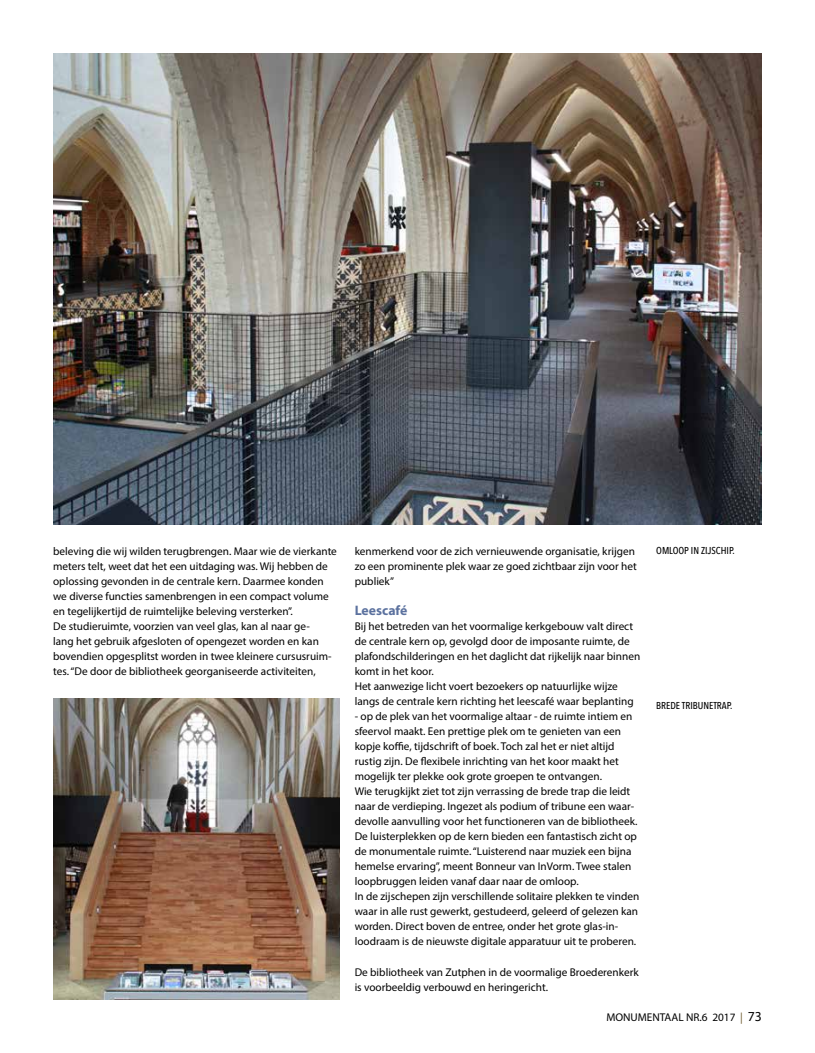
<style>
.page{position:relative;width:815px;height:1053px;background:#fff}
.page>*{position:absolute;margin:0;border:0;box-sizing:border-box;transform-origin:0 0}
.t1{font:700 13.75px "Myriad Pro";color:#5c729f}
.t2{font:11.25px/15px "Myriad Pro";color:#000}
.t3{font:500 10px "Avenir Next Condensed";color:#000}
.s1{color:#6e5a2e}
.s2{font-size:13.75px}
</style>
<div class="page">
<img style="left:53px;top:53px;width:709px;height:471px">
<img style="left:53px;top:698px;width:287px;height:301px">
<p class="t2" style="left:53px;top:544px;width:285px">beleving die wij wilden terugbrengen. Maar wie de vierkante meters telt, weet dat het een uitdaging was. Wij hebben de oplossing gevonden in de centrale kern. Daarmee konden we diverse functies samenbrengen in een compact volume en tegelijkertijd de ruimtelijke beleving versterken”.<br>De studieruimte, voorzien van veel glas, kan al naar ge-<br>lang het gebruik afgesloten of opengezet worden en kan bovendien opgesplitst worden in twee kleinere cursusruim&shy;tes. “De door de bibliotheek georganiseerde activiteiten,</p>
<p class="t2" style="left:355px;top:544px;width:284px">kenmerkend voor de zich vernieuwende organisatie, krijgen zo een prominente plek waar ze goed zichtbaar zijn voor het publiek”</p>
<p class="t1" style="left:355px;top:601px;width:54px">Leescafé</p>
<p class="t2" style="left:355px;top:619px;width:287px">Bij het betreden van het voormalige kerkgebouw valt direct de centrale kern op, gevolgd door de imposante ruimte, de plafondschilderingen en het daglicht dat rijkelijk naar binnen komt in het koor.<br>Het aanwezige licht voert bezoekers op natuurlijke wijze langs de centrale kern richting het leescafé waar beplanting</p>
<p class="t2" style="left:355px;top:709px;width:286px">- op de plek van het voormalige altaar - de ruimte intiem en sfeervol maakt. Een prettige plek om te genieten van een kopje koffie, tijdschrift of boek. Toch zal het er niet altijd rustig zijn. De flexibele inrichting van het koor maakt het mogelijk ter plekke ook grote groepen te ontvangen.<br>Wie terugkijkt ziet tot zijn verrassing de brede trap die leidt naar de verdieping. Ingezet als podium of tribune een waar&shy;devolle aanvulling voor het functioneren van de bibliotheek.<br>De luisterplekken op de kern bieden een fantastisch zicht op de monumentale ruimte. “Luisterend naar muziek een bijna hemelse ervaring”, meent Bonneur van InVorm. Twee stalen loopbruggen leiden vanaf daar naar de omloop.<br>In de zijschepen zijn verschillende solitaire plekken te vinden waar in alle rust gewerkt, gestudeerd, geleerd of gelezen kan worden. Direct boven de entree, onder het grote glas-in&shy;loodraam is de nieuwste digitale apparatuur uit te proberen.</p>
<p class="t2" style="left:355px;top:963px;width:285px">De bibliotheek van Zutphen in de voormalige Broederenkerk is voorbeeldig verbouwd en heringericht.</p>
<p class="t3" style="left:656px;top:545px;width:80px">OMLOOP IN ZIJSCHIP.</p>
<p class="t3" style="left:656px;top:699px;width:78px">BREDE TRIBUNETRAP.</p>
<p class="t2" style="left:606px;top:1009px;width:157px">MONUMENTAAL NR.6 2017 <span class="s1">|</span> <span class="s2">73</span></p>
</div>
